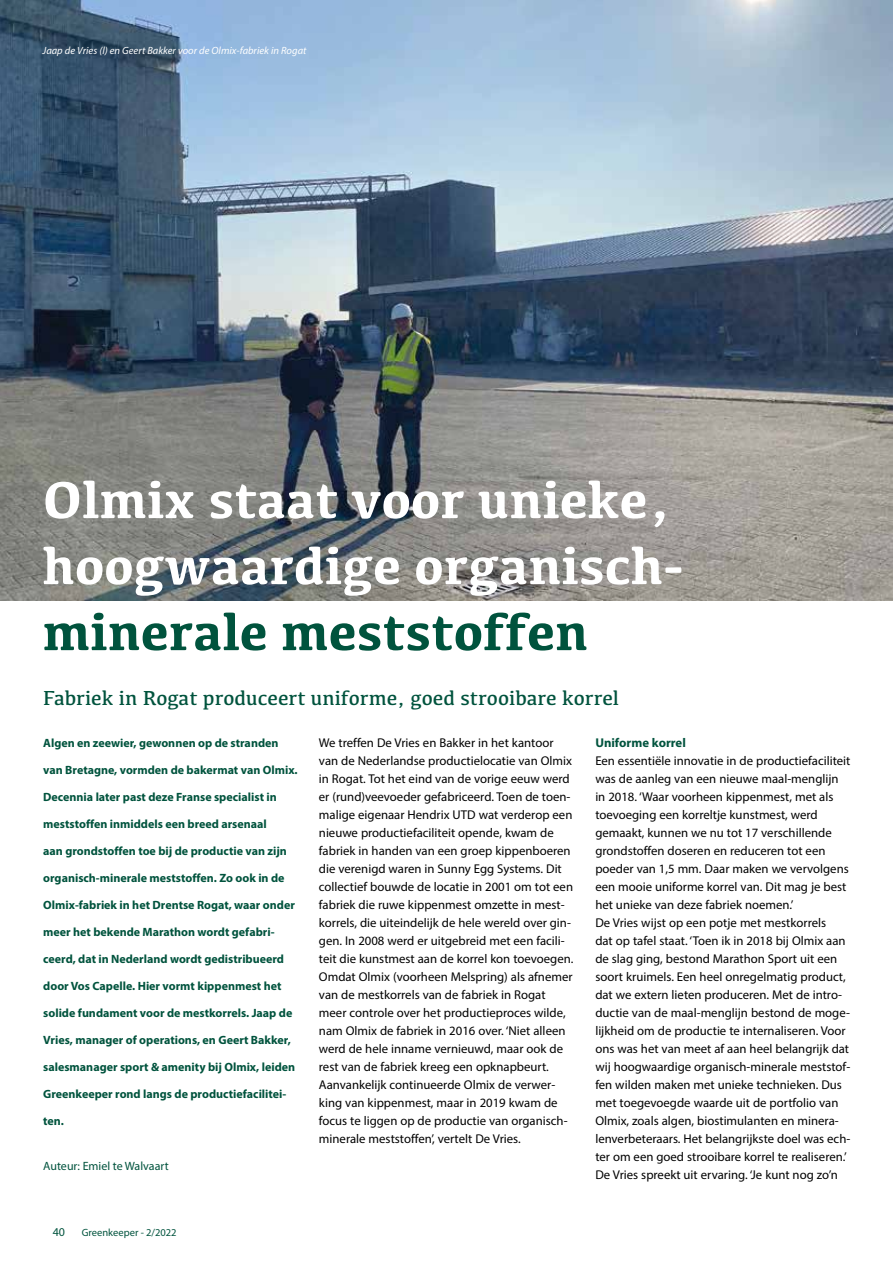
<style>
.page{position:relative;width:893px;height:1263px;background:#fff}
.page>*{position:absolute;margin:0;border:0;box-sizing:border-box;transform-origin:0 0}
.t1{font:700 54px/66px "Kefa";color:#fff}
.t2{font:700 54px "Kefa";color:#00533d}
.t3{font:21px "Kefa";color:#00533d}
.t4{font:12.75px/18px "Myriad Pro";color:#000}
.t5{font:700 12.75px "Myriad Pro";color:#00533d}
.t6{font:700 12px "Myriad Pro";color:#00533d}
.t7{font:12px "Myriad Pro";color:#00533d}
.t8{font:italic 10.5px "Myriad Pro";color:#fff}
.t9{font:10.5px "Myriad Pro";color:#00533d}
</style>
<div class="page">
<img style="left:0;top:0;width:893px;height:600px">
<p class="t8" style="left:43px;top:44px;width:265px">Jaap de Vries (l) en Geert Bakker voor de Olmix-fabriek in Rogat</p>
<h1 class="t1" style="left:43px;top:464px;width:642px">Olmix staat voor unieke, hoogwaardige organisch-</h1>
<h1 class="t2" style="left:43px;top:596px;width:547px">minerale meststoffen</h1>
<h2 class="t3" style="left:43px;top:685px;width:577px">Fabriek in Rogat produceert uniforme, goed strooibare korrel</h2>
<p class="t6" style="left:43px;top:735px;width:237px">Algen en zeewier, gewonnen op de stranden</p>
<p class="t6" style="left:43px;top:762px;width:256px">van Bretagne, vormden de bakermat van Olmix.</p>
<p class="t6" style="left:43px;top:789px;width:235px">Decennia later past deze Franse specialist in</p>
<p class="t6" style="left:43px;top:816px;width:225px">meststoffen inmiddels een breed arsenaal</p>
<p class="t6" style="left:43px;top:843px;width:245px">aan grondstoffen toe bij de productie van zijn</p>
<p class="t6" style="left:43px;top:870px;width:243px">organisch-minerale meststoffen. Zo ook in de</p>
<p class="t6" style="left:43px;top:897px;width:253px">Olmix-fabriek in het Drentse Rogat, waar onder</p>
<p class="t6" style="left:43px;top:924px;width:233px">meer het bekende Marathon wordt gefabri-</p>
<p class="t6" style="left:43px;top:951px;width:242px">ceerd, dat in Nederland wordt gedistribueerd</p>
<p class="t6" style="left:43px;top:978px;width:240px">door Vos Capelle. Hier vormt kippenmest het</p>
<p class="t6" style="left:43px;top:1005px;width:251px">solide fundament voor de mestkorrels. Jaap de</p>
<p class="t6" style="left:43px;top:1032px;width:249px">Vries, manager of operations, en Geert Bakker,</p>
<p class="t6" style="left:43px;top:1059px;width:253px">salesmanager sport &amp; amenity bij Olmix, leiden</p>
<p class="t6" style="left:43px;top:1086px;width:245px">Greenkeeper rond langs de productiefacilitei-</p>
<p class="t6" style="left:43px;top:1113px;width:22px">ten.</p>
<p class="t7" style="left:43px;top:1159px;width:127px">Auteur: Emiel te Walvaart</p>
<p class="t4" style="left:319px;top:734px;width:256px">We treffen De Vries en Bakker in het kantoor van de Nederlandse productielocatie van Olmix in Rogat. Tot het eind van de vorige eeuw werd er (rund)veevoeder gefabriceerd. Toen de toen&shy;malige eigenaar Hendrix UTD wat verderop een nieuwe productiefaciliteit opende, kwam de fabriek in handen van een groep kippenboeren die verenigd waren in Sunny Egg Systems. Dit collectief bouwde de locatie in 2001 om tot een fabriek die ruwe kippenmest omzette in mest&shy;korrels, die uiteindelijk de hele wereld over gin&shy;gen. In 2008 werd er uitgebreid met een facili&shy;teit die kunstmest aan de korrel kon toevoegen.<br>Omdat Olmix (voorheen Melspring) als afnemer van de mestkorrels van de fabriek in Rogat meer controle over het productieproces wilde, nam Olmix de fabriek in 2016 over. ‘Niet alleen werd de hele inname vernieuwd, maar ook de rest van de fabriek kreeg een opknapbeurt.<br>Aanvankelijk continueerde Olmix de verwer&shy;king van kippenmest, maar in 2019 kwam de focus te liggen op de productie van organisch&shy;minerale meststoffen’, vertelt De Vries.</p>
<p class="t5" style="left:595px;top:734px;width:92px">Uniforme korrel</p>
<p class="t4" style="left:595px;top:752px;width:257px">Een essentiële innovatie in de productiefaciliteit was de aanleg van een nieuwe maal-menglijn in 2018. ‘Waar voorheen kippenmest, met als toevoeging een korreltje kunstmest, werd gemaakt, kunnen we nu tot 17 verschillende grondstoffen doseren en reduceren tot een poeder van 1,5 mm. Daar maken we vervolgens een mooie uniforme korrel van. Dit mag je best het unieke van deze fabriek noemen.’<br>De Vries wijst op een potje met mestkorrels<br>dat op tafel staat. ‘Toen ik in 2018 bij Olmix aan de slag ging, bestond Marathon Sport uit een soort kruimels. Een heel onregelmatig product, dat we extern lieten produceren. Met de intro&shy;ductie van de maal-menglijn bestond de moge&shy;lijkheid om de productie te internaliseren. Voor ons was het van meet af aan heel belangrijk dat wij hoogwaardige organisch-minerale meststof&shy;fen wilden maken met unieke technieken. Dus met toegevoegde waarde uit de portfolio van Olmix, zoals algen, biostimulanten en minera&shy;lenverbeteraars. Het belangrijkste doel was ech&shy;ter om een goed strooibare korrel te realiseren.’ De Vries spreekt uit ervaring. ‘Je kunt nog zo’n</p>
<p class="t7" style="left:53px;top:1224px;width:14px">40</p>
<p class="t9" style="left:82px;top:1226px;width:96px">Greenkeeper - 2/2022</p>
</div>
